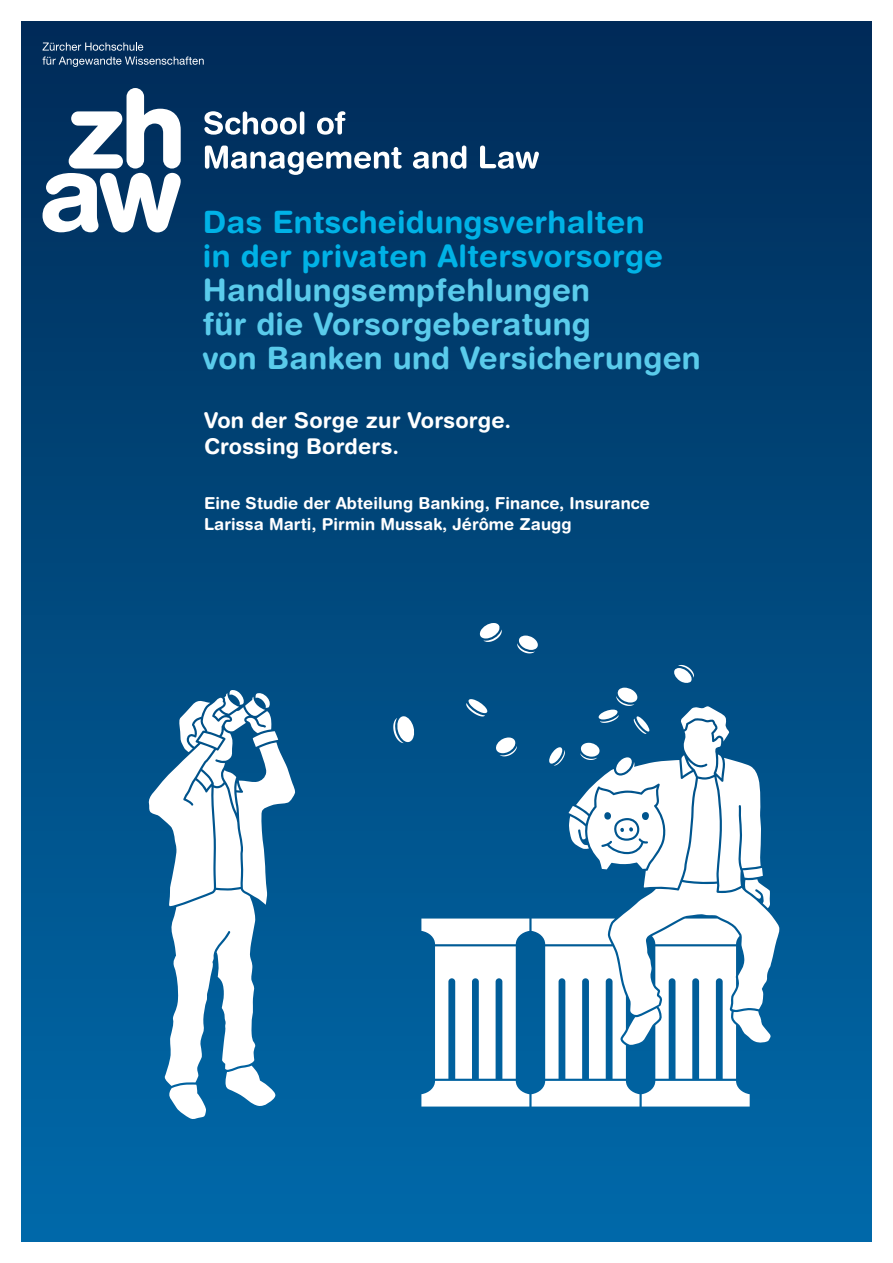
<style>
.page{position:relative;width:893px;height:1263px;background:#fff}
.page>*{position:absolute;margin:0;border:0;box-sizing:border-box;transform-origin:0 0}
.t1{font:700 30.9px/33.9px "Helvetica Rounded LT Std";letter-spacing:.01em;color:#5acbeb}
.t2{font:700 30.9px/33.9px "Helvetica Rounded LT Std";letter-spacing:.01em;color:#00b2e6}
.t3{font:700 21.75px/26.2px "Helvetica Rounded LT Std";letter-spacing:.01em;color:#fff}
.t4{font:700 16.5px/21px "Helvetica Rounded LT Std";letter-spacing:.005em;color:#fff}
</style>
<div class="page">
<div style="left:21px;top:21px;width:851px;height:1221px;background:linear-gradient(to bottom,#002b57,#006aaa)"></div>
<svg style="left:43px;top:88px;width:138px;height:145px"></svg>
<svg style="left:43px;top:43px;width:161px;height:24px;background:#294e74"></svg>
<svg style="left:205px;top:146px;width:197px;height:29px"></svg>
<svg style="left:413px;top:146px;width:53px;height:23px"></svg>
<svg style="left:480px;top:146px;width:59px;height:23px"></svg>
<hr style="left:300px;top:111px;width:4px;height:24px;background:#fff;border-radius:2px">
<svg style="left:317px;top:111px;width:28px;height:24px"></svg>
<svg style="left:204px;top:111px;width:93px;height:24px"></svg>
<svg style="left:149px;top:690px;width:147px;height:429px"></svg>
<svg style="left:393px;top:623px;width:386px;height:483px"></svg>
<h1 class="t2" style="left:203px;top:205px;width:462px">Das Entscheidungsverhalten in der privaten Altersvorsorge</h1>
<h1 class="t1" style="left:203px;top:273px;width:499px">Handlungsempfehlungen<br>für die Vorsorgeberatung<br>von Banken und Versicherungen</h1>
<h2 class="t3" style="left:204px;top:406px;width:308px">Von der Sorge zur Vorsorge.<br>Crossing Borders.</h2>
<p class="t4" style="left:204px;top:492px;width:447px">Eine Studie der Abteilung Banking, Finance, Insurance<br>Larissa Marti, Pirmin Mussak, Jérôme Zaugg</p>
</div>
